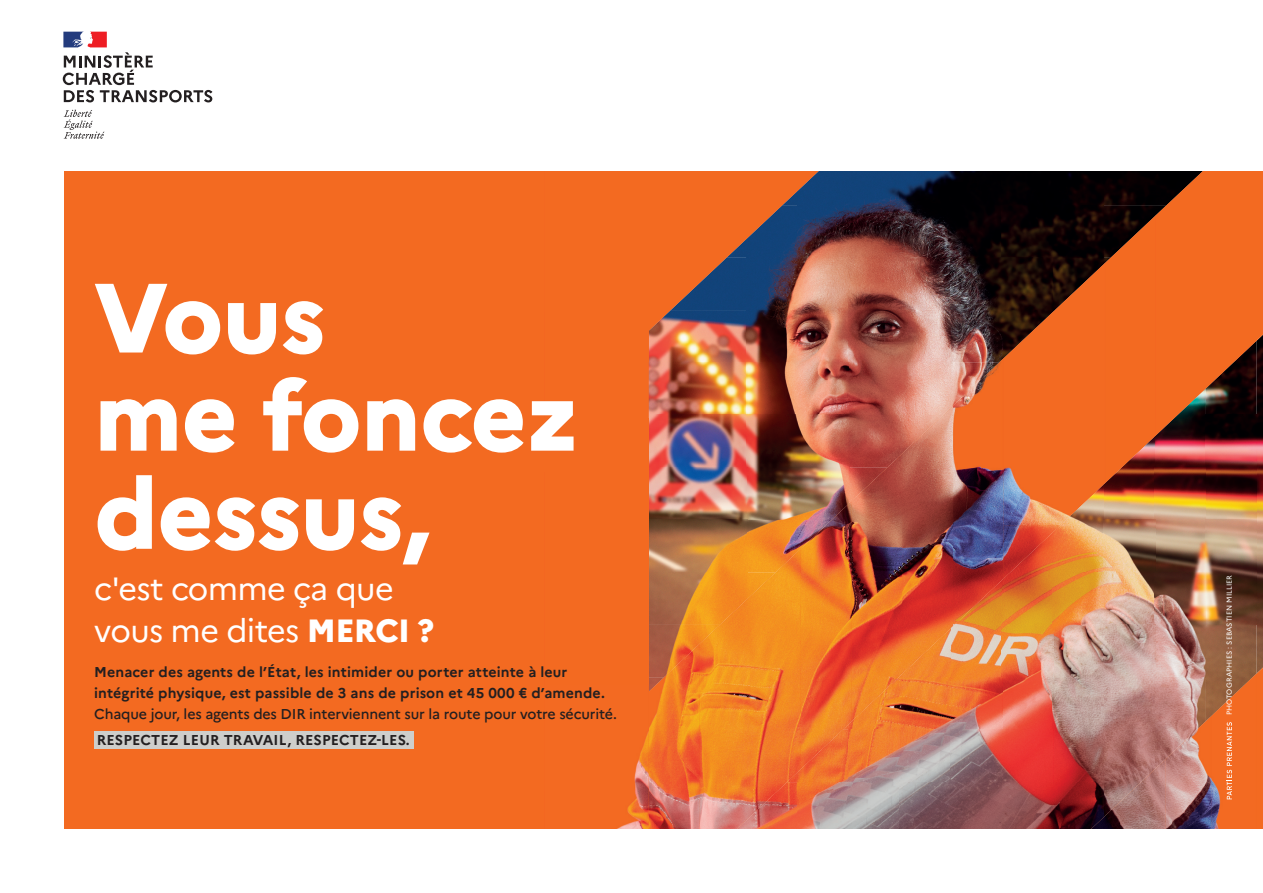
<style>
.page{position:relative;width:1263px;height:893px;background:#fff}
.page>*{position:absolute;margin:0;border:0;box-sizing:border-box;transform-origin:0 0}
.t1{font:800 98.1px/98.1px "Marianne";letter-spacing:-.015em;color:#fff}
.t2{font:32.1px/41.4px "Marianne";letter-spacing:-.02em;color:#fff}
.t3{font:700 14.25px/21px "Marianne";letter-spacing:.01em;color:#231f20}
.t4{font:500 14.25px "Marianne";letter-spacing:-.01em;color:#231f20}
.t5{font:7.2px "Marianne";letter-spacing:.01em;color:#fff}
.s1{font-weight:800}
</style>
<div class="page">
<div style="left:48px;top:153px;width:601px;height:692px;background:#f36a21"></div>
<img style="left:791px;top:197px;width:7px;height:8px">
<img style="left:798px;top:171px;width:357px;height:34px">
<img style="left:743px;top:205px;width:412px;height:53px">
<img style="left:696px;top:258px;width:409px;height:52px">
<img style="left:649px;top:310px;width:354px;height:52px">
<img style="left:1206px;top:419px;width:51px;height:249px">
<img style="left:649px;top:362px;width:302px;height:53px">
<img style="left:951px;top:362px;width:2px;height:44px">
<img style="left:1155px;top:419px;width:51px;height:249px">
<img style="left:649px;top:415px;width:253px;height:52px">
<img style="left:1104px;top:483px;width:51px;height:185px">
<img style="left:649px;top:467px;width:200px;height:53px">
<img style="left:849px;top:467px;width:2px;height:34px">
<img style="left:1053px;top:525px;width:51px;height:257px">
<img style="left:649px;top:520px;width:151px;height:52px">
<img style="left:1002px;top:579px;width:51px;height:151px">
<img style="left:649px;top:572px;width:98px;height:53px">
<img style="left:747px;top:572px;width:3px;height:24px">
<img style="left:951px;top:626px;width:51px;height:51px">
<img style="left:649px;top:625px;width:50px;height:19px">
<img style="left:902px;top:674px;width:49px;height:3px">
<img style="left:851px;top:677px;width:151px;height:53px">
<img style="left:801px;top:730px;width:252px;height:52px">
<img style="left:750px;top:782px;width:324px;height:47px">
<img style="left:1155px;top:171px;width:102px;height:248px">
<img style="left:1105px;top:215px;width:51px;height:268px">
<img style="left:1003px;top:263px;width:102px;height:262px">
<img style="left:953px;top:358px;width:51px;height:268px">
<img style="left:902px;top:406px;width:51px;height:268px">
<img style="left:851px;top:454px;width:51px;height:268px">
<img style="left:1155px;top:419px;width:18px;height:17px">
<img style="left:800px;top:501px;width:51px;height:268px">
<img style="left:750px;top:549px;width:51px;height:268px">
<img style="left:1003px;top:525px;width:57px;height:54px">
<img style="left:699px;top:596px;width:51px;height:233px">
<img style="left:649px;top:644px;width:50px;height:185px">
<img style="left:649px;top:171px;width:142px;height:71px">
<img style="left:791px;top:171px;width:47px;height:26px">
<img style="left:649px;top:242px;width:94px;height:44px">
<img style="left:649px;top:286px;width:47px;height:45px">
<img style="left:231px;top:170px;width:418px;height:660px">
<svg style="left:1074px;top:668px;width:189px;height:161px;background:#b87360"></svg>
<div style="left:94px;top:731px;width:319px;height:17px;background:#cececb"></div>
<div style="left:0;top:830px;width:1263px;height:63px;background:#fff"></div>
<div style="left:0;top:0;width:63px;height:893px;background:#fff"></div>
<div style="left:0;top:0;width:1263px;height:170px;background:#fff"></div>
<svg style="left:64px;top:110px;width:40px;height:29px"></svg>
<svg style="left:63px;top:32px;width:149px;height:70px"></svg>
<h1 class="t1" style="left:94px;top:268px;width:487px">Vous<br>me foncez dessus,</h1>
<h2 class="t2" style="left:94px;top:568px;width:341px">c'est comme ça que vous me dites <span class="s1">MERCI ?</span></h2>
<p class="t3" style="left:94px;top:662px;width:512px">Menacer des agents de l’État, les intimider ou porter atteinte à leur intégrité physique, est passible de 3 ans de prison et 45 000 € d’amende.</p>
<p class="t4" style="left:94px;top:705px;width:524px">Chaque jour, les agents des DIR interviennent sur la route pour votre sécurité.</p>
<p class="t3" style="left:97px;top:730px;width:314px">RESPECTEZ LEUR TRAVAIL, RESPECTEZ-LES.</p>
<p class="t5" style="left:1225px;top:715px;width:141px;rotate:-90deg">PHOTOGRAPHIES : SEBASTIEN MILLIER</p>
</div>
